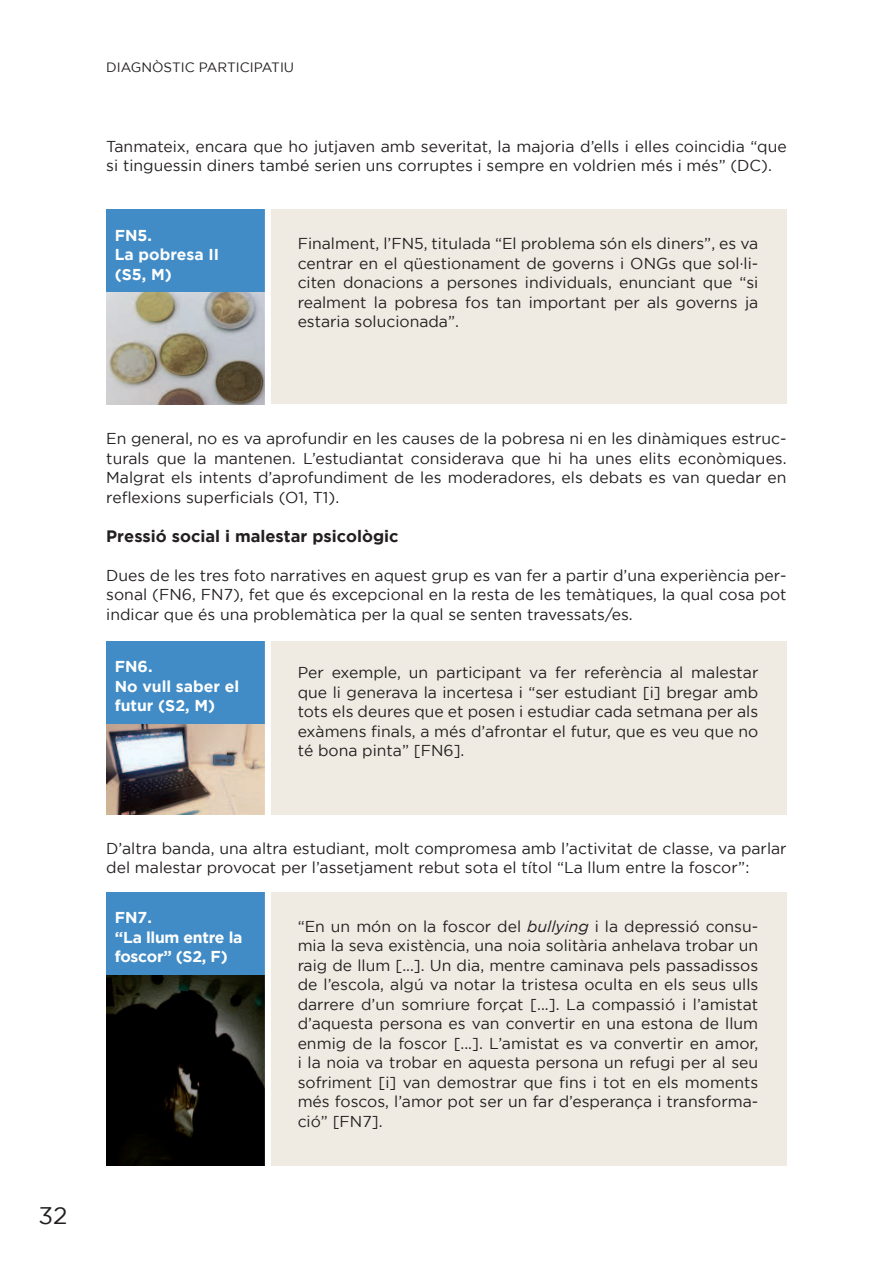
<style>
.page{position:relative;width:893px;height:1263px;background:#fff}
.page>*{position:absolute;margin:0;border:0;box-sizing:border-box;transform-origin:0 0}
.t1{font:24px "Gotham";color:#231f20}
.t2{font:700 16.5px "Gotham";color:#231f20}
.t3{font:15.75px/19.5px "Gotham";color:#231f20;text-align:justify}
.t4{font:700 15.75px/19.5px "Gotham";color:#fff}
.t5{font:700 15.75px/19.5px "Gotham";letter-spacing:-.02em;color:#fff}
.t6{font:13.5px "Gotham";color:#231f20}
.s1{font-style:italic}
</style>
<div class="page">
<div style="left:268px;top:210px;width:519px;height:194px;background:#efebe3"></div>
<img style="left:106px;top:292px;width:159px;height:112px">
<div style="left:106px;top:210px;width:162px;height:82px;background:#418cc7"></div>
<div style="left:265px;top:198px;width:6px;height:234px;background:#fff"></div>
<div style="left:268px;top:641px;width:519px;height:173px;background:#efebe3"></div>
<img style="left:106px;top:724px;width:159px;height:90px">
<div style="left:106px;top:641px;width:162px;height:83px;background:#418cc7"></div>
<div style="left:265px;top:629px;width:6px;height:197px;background:#fff"></div>
<div style="left:268px;top:892px;width:519px;height:273px;background:#efebe3"></div>
<img style="left:106px;top:974px;width:159px;height:191px">
<div style="left:106px;top:892px;width:162px;height:82px;background:#418cc7"></div>
<div style="left:265px;top:880px;width:6px;height:299px;background:#fff"></div>
<p class="t6" style="left:106px;top:60px;width:189px">DIAGNÒSTIC PARTICIPATIU</p>
<p class="t3" style="left:106px;top:137px;width:682px">Tanmateix, encara que ho jutjaven amb severitat, la majoria d’ells i elles coincidia “que si tinguessin diners també serien uns corruptes i sempre en voldrien més i més” (DC).</p>
<p class="t4" style="left:115px;top:226px;width:106px">FN5.<br>La pobresa II (S5, M)</p>
<p class="t3" style="left:298px;top:234px;width:462px">Finalment, l’FN5, titulada “El problema són els diners”, es va centrar en el qüestionament de governs i ONGs que sol·li&shy;citen donacions a persones individuals, enunciant que “si realment la pobresa fos tan important per als governs ja estaria solucionada”.</p>
<h1 class="t1" style="left:39px;top:1205px;width:31px">32</h1>
<p class="t3" style="left:106px;top:429px;width:682px">En general, no es va aprofundir en les causes de la pobresa ni en les dinàmiques estruc&shy;turals que la mantenen. L’estudiantat considerava que hi ha unes elits econòmiques.<br>Malgrat els intents d’aprofundiment de les moderadores, els debats es van quedar en re昀氀exions super昀椀cials (O1, T1).</p>
<p class="t2" style="left:106px;top:528px;width:294px">Pressió social i malestar psicològic</p>
<p class="t3" style="left:106px;top:566px;width:682px">Dues de les tres foto narratives en aquest grup es van fer a partir d’una experiència per&shy;sonal (FN6, FN7), fet que és excepcional en la resta de les temàtiques, la qual cosa pot indicar que és una problemàtica per la qual se senten travessats/es.</p>
<p class="t4" style="left:115px;top:658px;width:126px">FN6.<br>No vull saber el futur (S2, M)</p>
<p class="t3" style="left:298px;top:663px;width:462px">Per exemple, un participant va fer referència al malestar que li generava la incertesa i “ser estudiant [i] bregar amb tots els deures que et posen i estudiar cada setmana per als exàmens 昀椀nals, a més d’afrontar el futur, que es veu que no té bona pinta” [FN6].</p>
<p class="t3" style="left:106px;top:839px;width:682px">D’altra banda, una altra estudiant, molt compromesa amb l’activitat de classe, va parlar del malestar provocat per l’assetjament rebut sota el títol “La llum entre la foscor”:</p>
<p class="t5" style="left:115px;top:908px;width:129px">FN7.<br>“La llum entre la foscor” (S2, F)</p>
<p class="t3" style="left:298px;top:917px;width:462px">“En un món on la foscor del <span class="s1">bullying</span> i la depressió consu&shy;mia la seva existència, una noia solitària anhelava trobar un raig de llum [...]. Un dia, mentre caminava pels passadissos de l’escola, algú va notar la tristesa oculta en els seus ulls darrere d’un somriure forçat [...]. La compassió i l’amistat d’aquesta persona es van convertir en una estona de llum enmig de la foscor [...]. L’amistat es va convertir en amor, i la noia va trobar en aquesta persona un refugi per al seu sofriment [i] van demostrar que 昀椀ns i tot en els moments més foscos, l’amor pot ser un far d’esperança i transforma&shy;ció” [FN7].</p>
</div>
